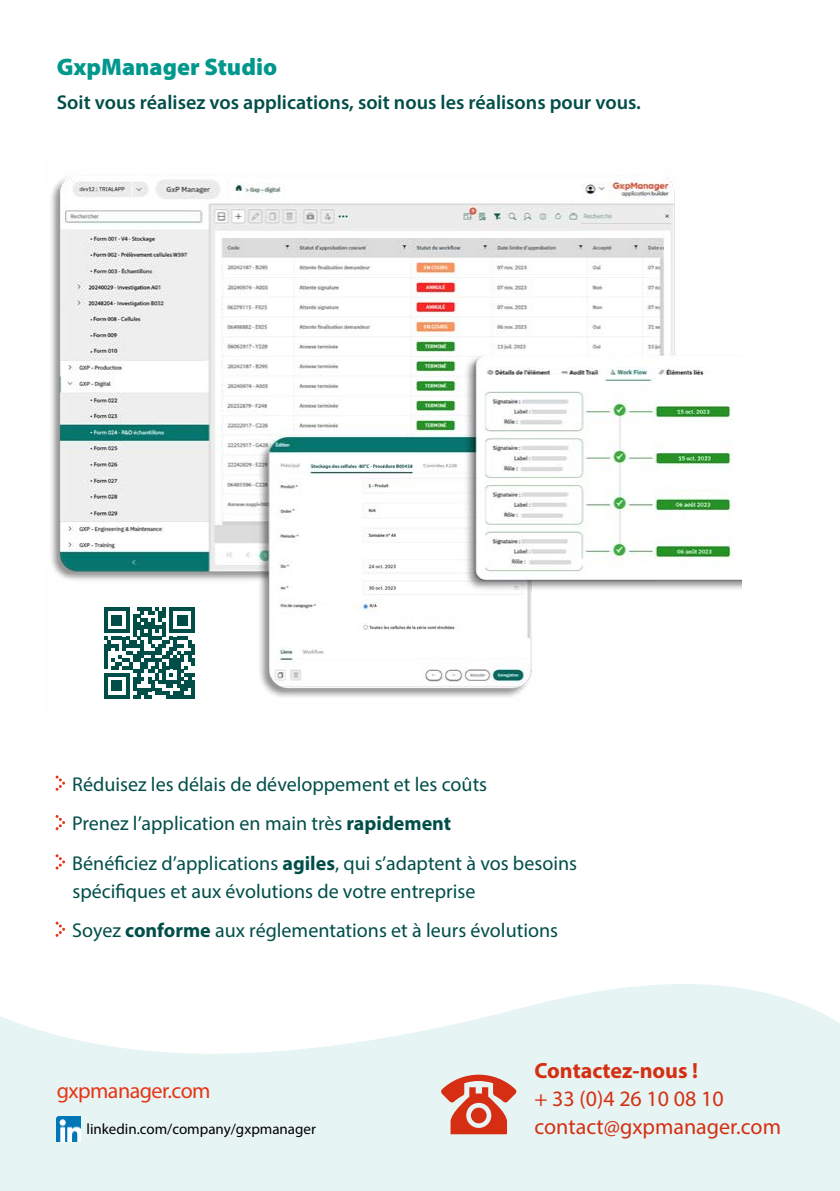
<style>
.page{position:relative;width:840px;height:1191px;background:#fff}
.page>*{position:absolute;margin:0;border:0;box-sizing:border-box;transform-origin:0 0}
.t1{font:900 24px "Myriad Pro";color:#00978d}
.t2{font:22px/28px "Myriad Pro";color:#d52f11}
.t3{font:700 22px "Myriad Pro";color:#d52f11}
.t4{font:22px "Myriad Pro";letter-spacing:-.025em;color:#e63516}
.t5{font:20px/39.4px "Myriad Pro";color:#014e49}
.t6{font:600 20px "Myriad Pro";color:#014e49}
.t7{font:15px "Myriad Pro";color:#000}
.s1{font-weight:700}
.s2{color:#e63616}
</style>
<div class="page">
<div style="left:0;top:1074px;width:839px;height:117px;background:#e7f4f4"></div>
<svg style="left:0;top:934px;width:839px;height:158px"></svg>
<svg style="left:440px;top:1074px;width:76px;height:60px"></svg>
<img style="left:56px;top:1117px;width:24px;height:24px">
<svg style="left:839px;top:1023px;width:1px;height:100px"></svg>
<svg style="left:56px;top:775px;width:9px;height:15px"></svg>
<svg style="left:56px;top:815px;width:9px;height:15px"></svg>
<svg style="left:56px;top:854px;width:9px;height:15px"></svg>
<svg style="left:56px;top:921px;width:9px;height:16px"></svg>
<img style="left:51px;top:176px;width:689px;height:523px">
<svg style="left:104px;top:607px;width:91px;height:91px"></svg>
<p class="t1" style="left:57px;top:51px;width:222px">GxpManager Studio</p>
<p class="t6" style="left:57px;top:89px;width:585px">Soit vous réalisez vos applications, soit nous les réalisons pour vous.</p>
<p class="t5" style="left:72px;top:764px;width:506px">Réduisez les délais de développement et les coûts<br>Prenez l’application en main très <span class="s1">rapidement<br></span>Bénéficiez d’applications <span class="s1">agiles</span>, qui s’adaptent à vos besoins</p>
<p class="t5" style="left:72px;top:871px;width:487px">spécifiques et aux évolutions de votre entreprise<br>Soyez <span class="s1">conforme</span> aux réglementations et à leurs évolutions</p>
<p class="t4" style="left:57px;top:1076px;width:155px">gxp<span class="s2">manage</span>r.com</p>
<p class="t7" style="left:86px;top:1120px;width:231px">linkedin.com/company/gxpmanager</p>
<p class="t3" style="left:534px;top:1056px;width:165px">Contactez-nous !</p>
<p class="t2" style="left:534px;top:1084px;width:248px">+ 33 (0)4 26 10 08 10 contact@gxpmanager.com</p>
</div>
